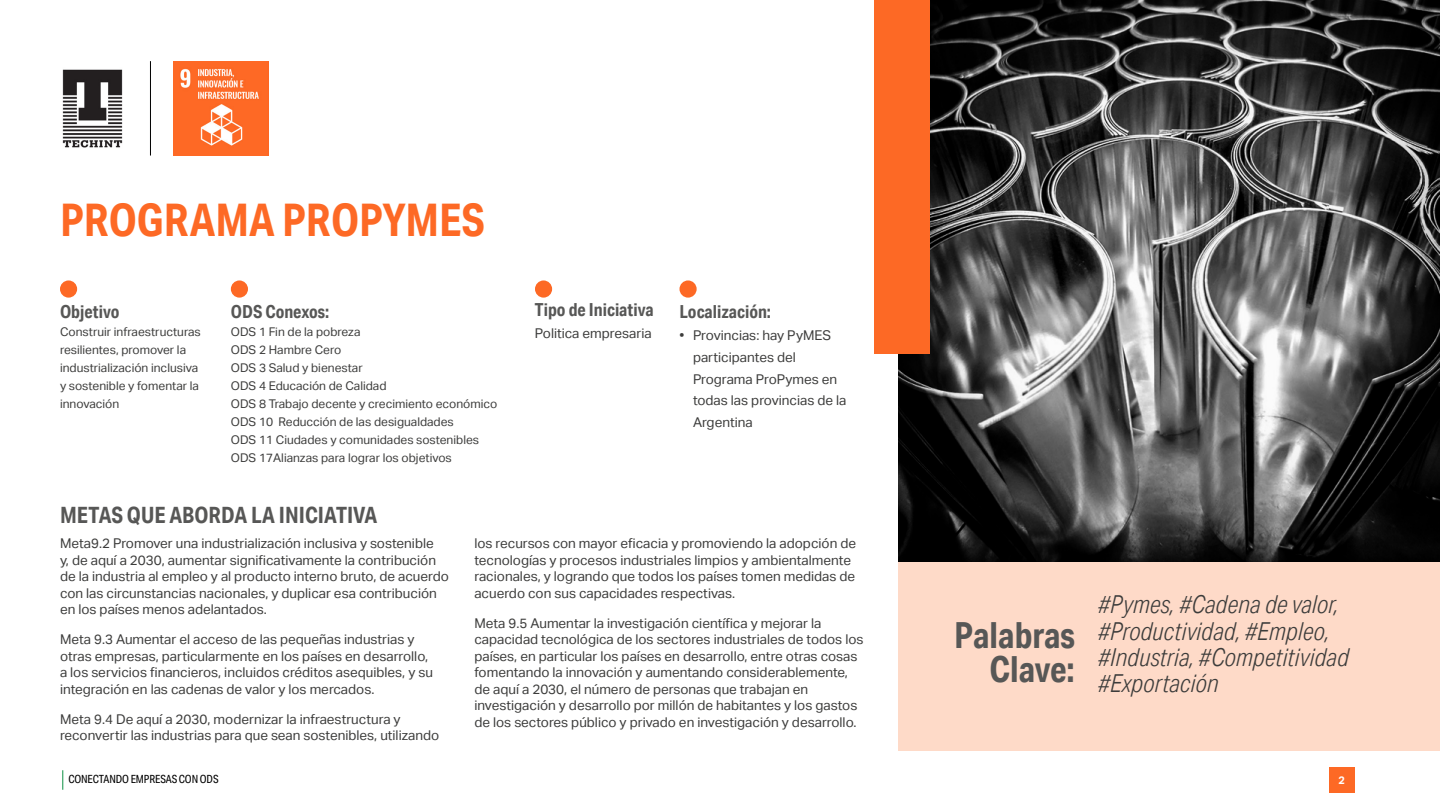
<style>
.page{position:relative;width:1440px;height:810px;background:#fff}
.page>*{position:absolute;margin:0;border:0;box-sizing:border-box;transform-origin:0 0}
.t1{font:700 45px "Aktiv Grotesk Cd";color:#fd6925}
.t2{font:700 36px/33.8px "Aktiv Grotesk Cd";color:#575756;text-align:right}
.t3{font:italic 300 24.75px/26.2px "Aktiv Grotesk Cd";color:#3c3c3b}
.t4{font:700 22.5px "Aktiv Grotesk Cd";color:#575756}
.t5{font:700 18px "Aktiv Grotesk Cd";color:#575756}
.t6{font:13.5px/16.5px "Aktiv Grotesk";color:#3c3c3b}
.t7{font:12px/18px "Aktiv Grotesk";color:#3c3c3b}
.t8{font:11.25px "Aktiv Grotesk Cd";letter-spacing:-.01em;color:#000}
.t9{font:700 10.88px "Aktiv Grotesk";color:#fff}
</style>
<div class="page">
<svg style="left:62px;top:770px;width:1px;height:20px"></svg>
<div style="left:1329px;top:767px;width:25px;height:26px;background:#fd6925"></div>
<img style="left:898px;top:0;width:542px;height:562px">
<div style="left:874px;top:0;width:56px;height:354px;background:#fd6925"></div>
<img style="left:174px;top:61px;width:94px;height:95px">
<hr style="left:150px;top:61px;width:1px;height:95px;background:#000">
<div style="left:898px;top:562px;width:542px;height:189px;background:#fedac8"></div>
<div style="left:60px;top:280px;width:17px;height:18px;background:#fd6925;border-radius:50%"></div>
<div style="left:679px;top:280px;width:18px;height:18px;background:#fd6925;border-radius:50%"></div>
<div style="left:231px;top:280px;width:17px;height:18px;background:#fd6925;border-radius:50%"></div>
<div style="left:535px;top:280px;width:17px;height:18px;background:#fd6925;border-radius:50%"></div>
<img style="left:62px;top:69px;width:61px;height:79px">
<p class="t1" style="left:60px;top:192px;width:427px">PROGRAMA PROPYMES</p>
<p class="t5" style="left:60px;top:301px;width:61px">Objetivo</p>
<p class="t7" style="left:60px;top:323px;width:142px">Construir infraestructuras resilientes, promover la industrialización inclusiva y sostenible y fomentar la innovación</p>
<p class="t5" style="left:231px;top:301px;width:100px">ODS Conexos:</p>
<p class="t7" style="left:231px;top:323px;width:131px">ODS 1 Fin de la pobreza</p>
<p class="t7" style="left:231px;top:341px;width:112px">ODS 2 Hambre Cero</p>
<p class="t7" style="left:231px;top:359px;width:133px">ODS 3 Salud y bienestar</p>
<p class="t7" style="left:231px;top:377px;width:157px">ODS 4 Educación de Calidad</p>
<p class="t7" style="left:231px;top:395px;width:268px">ODS 8 Trabajo decente y crecimiento económico</p>
<p class="t7" style="left:231px;top:413px;width:225px">ODS 10 Reducción de las desigualdades</p>
<p class="t7" style="left:231px;top:431px;width:250px">ODS 11 Ciudades y comunidades sostenibles</p>
<p class="t7" style="left:231px;top:449px;width:223px">ODS 17Alianzas para lograr los objetivos</p>
<h3 class="t4" style="left:60px;top:501px;width:319px">METAS QUE ABORDA LA INICIATIVA</h3>
<p class="t5" style="left:535px;top:299px;width:120px">Tipo de Iniciativa</p>
<p class="t6" style="left:535px;top:325px;width:118px">Politica empresaria</p>
<p class="t5" style="left:680px;top:301px;width:93px">Localización:</p>
<p class="t6" style="left:693px;top:325px;width:155px;line-height:21.8px;text-indent:-14px">• Provincias: hay PyMES participantes del<br>Programa ProPymes en todas las provincias de la<br>Argentina</p>
<p class="t6" style="left:60px;top:535px;width:390px">Meta9.2 Promover una industrialización inclusiva y sostenible<br>y, de aquí a 2030, aumentar significativamente la contribución de la industria al empleo y al producto interno bruto, de acuerdo con las circunstancias nacionales, y duplicar esa contribución en los países menos adelantados.</p>
<p class="t6" style="left:60px;top:631px;width:375px">Meta 9.3 Aumentar el acceso de las pequeñas industrias y otras empresas, particularmente en los países en desarrollo, a los servicios financieros, incluidos créditos asequibles, y su integración en las cadenas de valor y los mercados.</p>
<p class="t6" style="left:60px;top:711px;width:381px">Meta 9.4 De aquí a 2030, modernizar la infraestructura y reconvertir las industrias para que sean sostenibles, utilizando</p>
<p class="t6" style="left:474px;top:535px;width:383px">los recursos con mayor eficacia y promoviendo la adopción de tecnologías y procesos industriales limpios y ambientalmente racionales, y logrando que todos los países tomen medidas de acuerdo con sus capacidades respectivas.</p>
<p class="t6" style="left:474px;top:615px;width:391px">Meta 9.5 Aumentar la investigación científica y mejorar la capacidad tecnológica de los sectores industriales de todos los países, en particular los países en desarrollo, entre otras cosas fomentando la innovación y aumentando considerablemente, de aquí a 2030, el número de personas que trabajan en investigación y desarrollo por millón de habitantes y los gastos de los sectores público y privado en investigación y desarrollo.</p>
<p class="t2" style="left:954px;top:618px;width:122px">Palabras<br>Clave:</p>
<p class="t3" style="left:1098px;top:591px;width:253px">#Pymes, #Cadena de valor, #Productividad, #Empleo, #Industria, #Competitividad #Exportación</p>
<p class="t8" style="left:68px;top:773px;width:152px">CONECTANDO EMPRESAS CON ODS</p>
<p class="t9" style="left:1338px;top:774px;width:8px">2</p>
</div>
